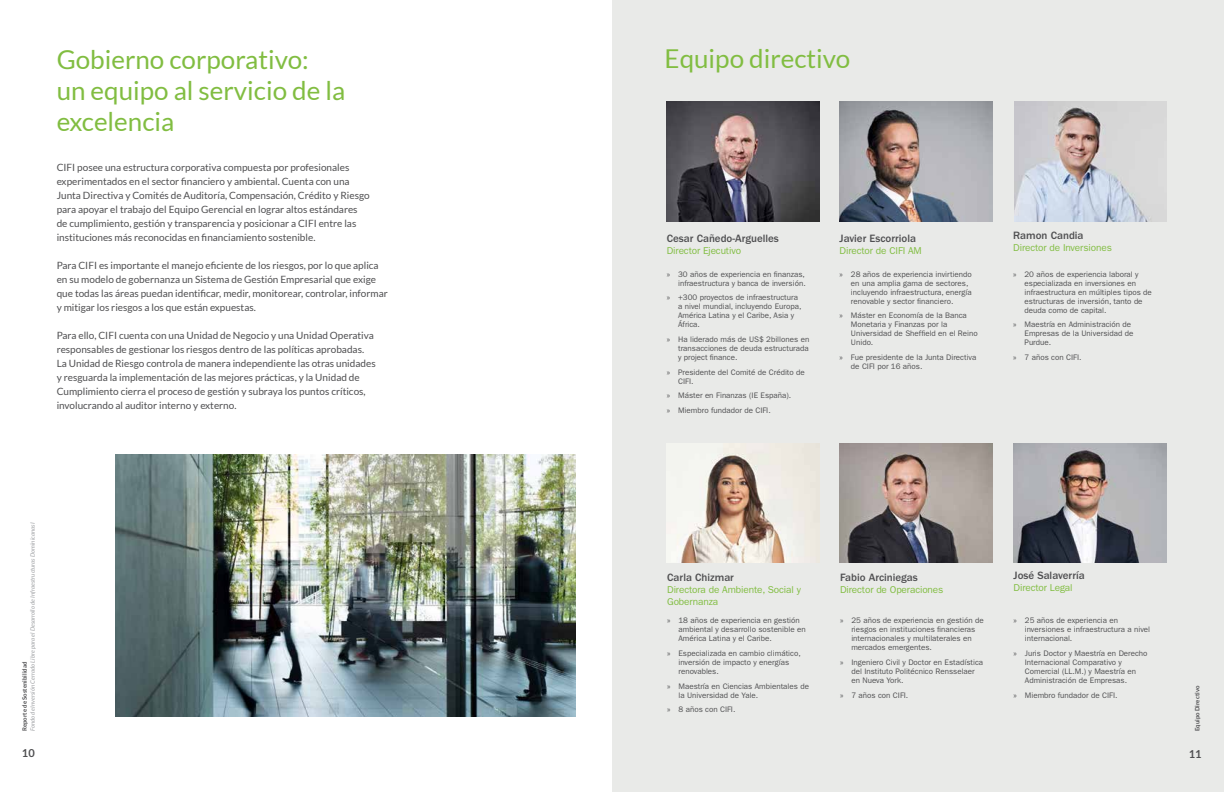
<style>
.page{position:relative;width:1224px;height:792px;background:#fff}
.page>*{position:absolute;margin:0;border:0;box-sizing:border-box;transform-origin:0 0}
.t1{font:26px/31.2px "Lato";color:#81bd41}
.t2{font:500 11px "Franklin Gothic";color:#4f4f51}
.t3{font:700 11px "Lato";color:#4f4f51}
.t4{font:10px/14px "Lato";color:#4f4f51}
.t5{font:10px/12px "ITC Franklin Gothic Std";letter-spacing:-.01em;color:#81bd41}
.t6{font:8px/9px "ITC Franklin Gothic Std";color:#4f4f51}
.t7{font:italic 6px "Lato";color:#9fa1a4}
.t8{font:700 6px "Lato";color:#4f4f51}
.s1{font-family:"Myriad Pro"}
</style>
<div class="page">
<div style="left:612px;top:0;width:612px;height:792px;background:#e9eae8"></div>
<img style="left:116px;top:455px;width:459px;height:261px">
<img style="left:666px;top:102px;width:154px;height:119px">
<img style="left:840px;top:102px;width:153px;height:119px">
<img style="left:1015px;top:102px;width:151px;height:119px">
<img style="left:840px;top:443px;width:153px;height:120px">
<img style="left:666px;top:443px;width:153px;height:120px">
<img style="left:1013px;top:443px;width:153px;height:120px">
<h1 class="t1" style="left:57px;top:44px;width:290px">Gobierno corporativo:<br>un equipo al servicio de la excelencia</h1>
<p class="t4" style="left:57px;top:161px;width:315px">CIFI posee una estructura corporativa compuesta por profesionales experimentados en el sector financiero y ambiental. Cuenta con una Junta Directiva y Comités de Auditoría, Compensación, Crédito y Riesgo para apoyar el trabajo del Equipo Gerencial en lograr altos estándares de cumplimiento, gestión y transparencia y posicionar a CIFI entre las instituciones más reconocidas en financiamiento sostenible.</p>
<p class="t4" style="left:57px;top:259px;width:333px">Para CIFI es importante el manejo eficiente de los riesgos, por lo que aplica en su modelo de gobernanza un Sistema de Gestión Empresarial que exige que todas las áreas puedan identificar, medir, monitorear, controlar, informar y mitigar los riesgos a los que están expuestas.</p>
<p class="t4" style="left:57px;top:329px;width:321px">Para ello, CIFI cuenta con una Unidad de Negocio y una Unidad Operativa responsables de gestionar los riesgos dentro de las políticas aprobadas.<br>La Unidad de Riesgo controla de manera independiente las otras unidades y resguarda la implementación de las mejores prácticas, y la Unidad de Cumplimiento cierra el proceso de gestión y subraya los puntos críticos, involucrando al auditor interno y externo.</p>
<p class="t7" style="left:29px;top:731px;width:211px;rotate:-90deg">Fondo de Inversión Cerrado Libre para el Desarrollo de Infraestructuras Dominicanas I</p>
<p class="t8" style="left:21px;top:731px;width:71px;rotate:-90deg">Reporte de Sostenibilidad</p>
<h2 class="t3" style="left:22px;top:747px;width:14px">10</h2>
<h1 class="t1" style="left:665px;top:43px;width:187px">Equipo directivo</h1>
<h2 class="t2" style="left:667px;top:232px;width:114px">Cesar Cañedo-Arguelles</h2>
<p class="t5" style="left:667px;top:244px;width:76px">Director Ejecutivo</p>
<p class="t6" style="left:667px;top:270px;width:140px;text-align:right"><span class="s1">»</span> 30 años de experiencia en finanzas, infraestructura y banca de inversión.</p>
<p class="t6" style="left:678px;top:293px;width:125px;text-indent:-11px"><span class="s1">»</span> +300 proyectos de infraestructura a nivel mundial, incluyendo Europa,<br>América Latina y el Caribe, Asia y<br>África.</p>
<p class="t6" style="left:678px;top:335px;width:133px;text-align:justify;text-indent:-11px"><span class="s1">»</span> Ha liderado más de US$ 2billones en transacciones de deuda estructurada y project finance.</p>
<p class="t6" style="left:678px;top:368px;width:128px;text-indent:-11px"><span class="s1">»</span> Presidente del Comité de Crédito de<br>CIFI.</p>
<p class="t6" style="left:667px;top:388px;width:126px;line-height:14.7px"><span class="s1">»</span> Máster en Finanzas (IE España). <span class="s1">»</span> Miembro fundador de CIFI.</p>
<h2 class="t2" style="left:840px;top:232px;width:78px">Javier Escorriola</h2>
<p class="t5" style="left:840px;top:244px;width:84px">Director de CIFI AM</p>
<p class="t6" style="left:851px;top:270px;width:122px;text-indent:-11px"><span class="s1">»</span> 28 años de experiencia invirtiendo en una amplia gama de sectores, incluyendo infraestructura, energía renovable y sector financiero.</p>
<p class="t6" style="left:851px;top:311px;width:128px;text-indent:-11px"><span class="s1">»</span> Máster en Economía de la Banca<br>Monetaria y Finanzas por la<br>Universidad de Sheffield en el Reino<br>Unido.</p>
<p class="t6" style="left:851px;top:353px;width:127px;text-indent:-11px"><span class="s1">»</span> Fue presidente de la Junta Directiva de CIFI por 16 años.</p>
<h2 class="t2" style="left:1013px;top:229px;width:72px">Ramon Candia</h2>
<p class="t5" style="left:1013px;top:241px;width:100px">Director de Inversiones</p>
<p class="t6" style="left:1025px;top:270px;width:129px;text-indent:-11px"><span class="s1">»</span> 20 años de experiencia laboral y especializada en inversiones en infraestructura en múltiples tipos de estructuras de inversión, tanto de deuda como de capital.</p>
<p class="t6" style="left:1025px;top:320px;width:110px;text-indent:-11px"><span class="s1">»</span> Maestría en Administración de<br>Empresas de la Universidad de<br>Purdue.</p>
<p class="t6" style="left:1013px;top:353px;width:70px"><span class="s1">»</span> 7 años con CIFI.</p>
<h2 class="t2" style="left:667px;top:571px;width:68px">Carla Chizmar</h2>
<p class="t5" style="left:667px;top:584px;width:135px">Directora de Ambiente, Social y<br>Gobernanza</p>
<p class="t6" style="left:679px;top:616px;width:129px;text-indent:-11px"><span class="s1">»</span> 18 años de experiencia en gestión ambiental y desarrollo sostenible en<br>América Latina y el Caribe.</p>
<p class="t6" style="left:679px;top:649px;width:124px;text-indent:-11px"><span class="s1">»</span> Especializada en cambio climático, inversión de impacto y energías renovables.</p>
<p class="t6" style="left:679px;top:681px;width:132px;text-indent:-11px"><span class="s1">»</span> Maestría en Ciencias Ambientales de la Universidad de Yale.</p>
<p class="t6" style="left:667px;top:705px;width:70px"><span class="s1">»</span> 8 años con CIFI.</p>
<h2 class="t2" style="left:840px;top:571px;width:79px">Fabio Arciniegas</h2>
<p class="t5" style="left:840px;top:584px;width:105px">Director de Operaciones</p>
<p class="t6" style="left:851px;top:616px;width:134px;text-indent:-11px"><span class="s1">»</span> 25 años de experiencia en gestión de riesgos en instituciones financieras internacionales y multilaterales en mercados emergentes.</p>
<p class="t6" style="left:851px;top:658px;width:133px;text-indent:-11px"><span class="s1">»</span> Ingeniero Civil y Doctor en Estadística del Instituto Politécnico Rensselaer en Nueva York.</p>
<p class="t6" style="left:840px;top:690px;width:70px"><span class="s1">»</span> 7 años con CIFI.</p>
<h2 class="t2" style="left:1014px;top:569px;width:73px">José Salaverría</h2>
<p class="t5" style="left:1014px;top:581px;width:61px">Director Legal</p>
<p class="t6" style="left:1025px;top:616px;width:127px;text-indent:-11px"><span class="s1">»</span> 25 años de experiencia en inversiones e infraestructura a nivel internacional.</p>
<p class="t6" style="left:1025px;top:649px;width:124px;text-indent:-11px"><span class="s1">»</span> Juris Doctor y Maestría en Derecho<br>Internacional Comparativo y<br>Comercial (LL.M.) y Maestría en<br>Administración de Empresas.</p>
<p class="t6" style="left:1014px;top:690px;width:105px"><span class="s1">»</span> Miembro fundador de CIFI.</p>
<p class="t8" style="left:1194px;top:731px;width:47px;rotate:-90deg">Equipo Directivo</p>
<h2 class="t3" style="left:1189px;top:747px;width:14px">11</h2>
</div>
